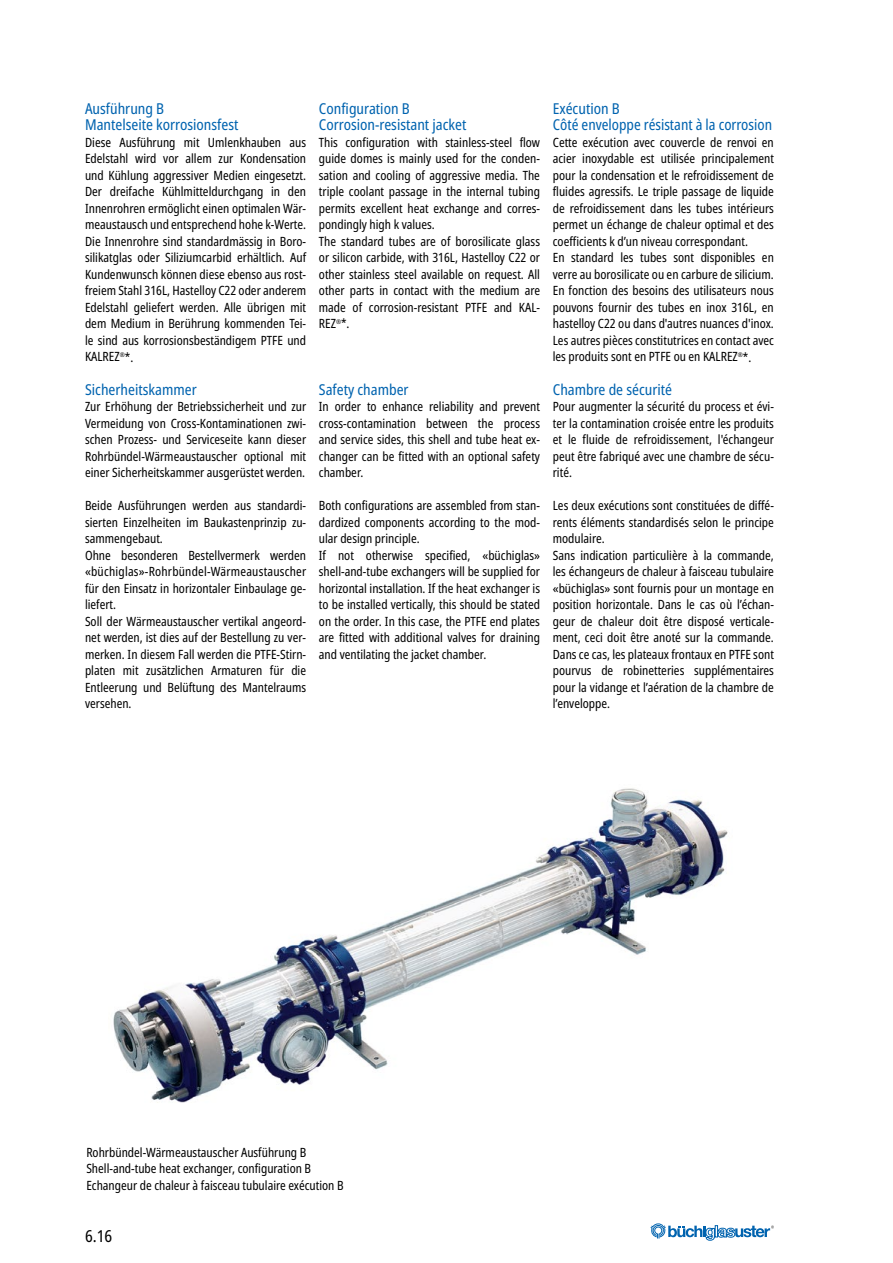
<style>
.page{position:relative;width:893px;height:1263px;background:#fff}
.page>*{position:absolute;margin:0;border:0;box-sizing:border-box;transform-origin:0 0}
.t1{font:condensed 16.5px "Noto Sans";color:#000}
.t2{font:condensed 15px/16.5px "Noto Sans";color:#0063af}
.t3{font:condensed 12.75px/16.5px "Noto Sans";color:#000}
</style>
<div class="page">
<img style="left:113px;top:788px;width:615px;height:315px">
<svg style="left:651px;top:1224px;width:123px;height:16px"></svg>
<p class="t2" style="left:85px;top:101px;width:155px">Ausführung B<br>Mantelseite korrosionsfest</p>
<p class="t3" style="left:85px;top:134px;width:223px;text-align:justify">Diese Ausführung mit Umlenkhauben aus Edelstahl wird vor allem zur Kondensation und Kühlung aggressiver Medien eingesetzt.<br>Der dreifache Kühlmitteldurchgang in den Innenrohren ermöglicht einen optimalen Wär&shy;meaustausch und entsprechend hohe k-Werte.<br>Die Innenrohre sind standardmässig in Boro&shy;silikatglas oder Siliziumcarbid erhältlich. Auf Kundenwunsch können diese ebenso aus rost&shy;freiem Stahl 316L, Hastelloy C22 oder anderem Edelstahl geliefert werden. Alle übrigen mit dem Medium in Berührung kommenden Tei&shy;le sind aus korrosionsbeständigem PTFE und KALREZ<sup>®</sup>*.</p>
<p class="t2" style="left:85px;top:381px;width:113px">Sicherheitskammer</p>
<p class="t3" style="left:85px;top:398px;width:223px;text-align:justify">Zur Erhöhung der Betriebssicherheit und zur Vermeidung von Cross-Kontaminationen zwi&shy;schen Prozess- und Serviceseite kann dieser Rohrbündel-Wärmeaustauscher optional mit einer Sicherheitskammer ausgerüstet werden.</p>
<p class="t3" style="left:85px;top:497px;width:223px">Beide Ausführungen werden aus standardi&shy;sierten Einzelheiten im Baukastenprinzip zu&shy;sammengebaut.<br>Ohne besonderen Bestellvermerk werden «büchiglas»-Rohrbündel-Wärmeaustauscher für den Einsatz in horizontaler Einbaulage ge&shy;liefert.<br>Soll der Wärmeaustauscher vertikal angeord&shy;net werden, ist dies auf der Bestellung zu ver&shy;merken. In diesem Fall werden die PTFE-Stirn&shy;platen mit zusätzlichen Armaturen für die Entleerung und Belüftung des Mantelraums versehen.</p>
<p class="t2" style="left:319px;top:101px;width:149px">Configuration B<br>Corrosion-resistant jacket</p>
<p class="t3" style="left:319px;top:134px;width:223px">This configuration with stainless-steel flow guide domes is mainly used for the conden&shy;sation and cooling of aggressive media. The triple coolant passage in the internal tubing permits excellent heat exchange and corres&shy;pondingly high k values.<br>The standard tubes are of borosilicate glass or silicon carbide, with 316L, Hastelloy C22 or other stainless steel available on request. All other parts in contact with the medium are made of corrosion-resistant PTFE and KAL-REZ<sup>®</sup>*.</p>
<p class="t2" style="left:319px;top:381px;width:91px">Safety chamber</p>
<p class="t3" style="left:319px;top:398px;width:223px;text-align:justify">In order to enhance reliability and prevent cross-contamination between the process and service sides, this shell and tube heat ex&shy;changer can be fitted with an optional safety chamber.</p>
<p class="t3" style="left:319px;top:497px;width:223px">Both configurations are assembled from stan&shy;dardized components according to the mod&shy;ular design principle.<br>If not otherwise specified, «büchiglas» shell-and-tube exchangers will be supplied for horizontal installation. If the heat exchanger is to be installed vertically, this should be stated on the order. In this case, the PTFE end plates are fitted with additional valves for draining and ventilating the jacket chamber.</p>
<p class="t2" style="left:553px;top:101px;width:221px">Exécution B<br>Côté enveloppe résistant à la corrosion</p>
<p class="t3" style="left:553px;top:134px;width:223px">Cette exécution avec couvercle de renvoi en acier inoxydable est utilisée principalement pour la condensation et le refroidissement de fluides agressifs. Le triple passage de liquide de refroidissement dans les tubes intérieurs permet un échange de chaleur optimal et des coefficients k d’un niveau correspondant.<br>En standard les tubes sont disponibles en verre au borosilicate ou en carbure de silicium.<br>En fonction des besoins des utilisateurs nous pouvons fournir des tubes en inox 316L, en hastelloy C22 ou dans d'autres nuances d'inox.<br>Les autres pièces constitutrices en contact avec les produits sont en PTFE ou en KALREZ<sup>®</sup>*.</p>
<p class="t2" style="left:553px;top:381px;width:121px">Chambre de sécurité</p>
<p class="t3" style="left:553px;top:398px;width:223px;text-align:justify">Pour augmenter la sécurité du process et évi&shy;ter la contamination croisée entre les produits et le fluide de refroidissement, l'échangeur peut être fabriqué avec une chambre de sécu&shy;rité.</p>
<p class="t3" style="left:553px;top:497px;width:223px">Les deux exécutions sont constituées de diffé&shy;rents éléments standardisés selon le principe modulaire.<br>Sans indication particulière à la commande, les échangeurs de chaleur à faisceau tubulaire «büchiglas» sont fournis pour un montage en position horizontale. Dans le cas où l’échan&shy;geur de chaleur doit être disposé verticale&shy;ment, ceci doit être anoté sur la commande.<br>Dans ce cas, les plateaux frontaux en PTFE sont pourvus de robinetteries supplémentaires pour la vidange et l’aération de la chambre de l’enveloppe.</p>
<p class="t3" style="left:86px;top:1144px;width:259px">Rohrbündel-Wärmeaustauscher Ausführung B<br>Shell-and-tube heat exchanger, configuration B<br>Echangeur de chaleur à faisceau tubulaire exécution B</p>
<p class="t1" style="left:85px;top:1225px;width:29px">6.16</p>
</div>
